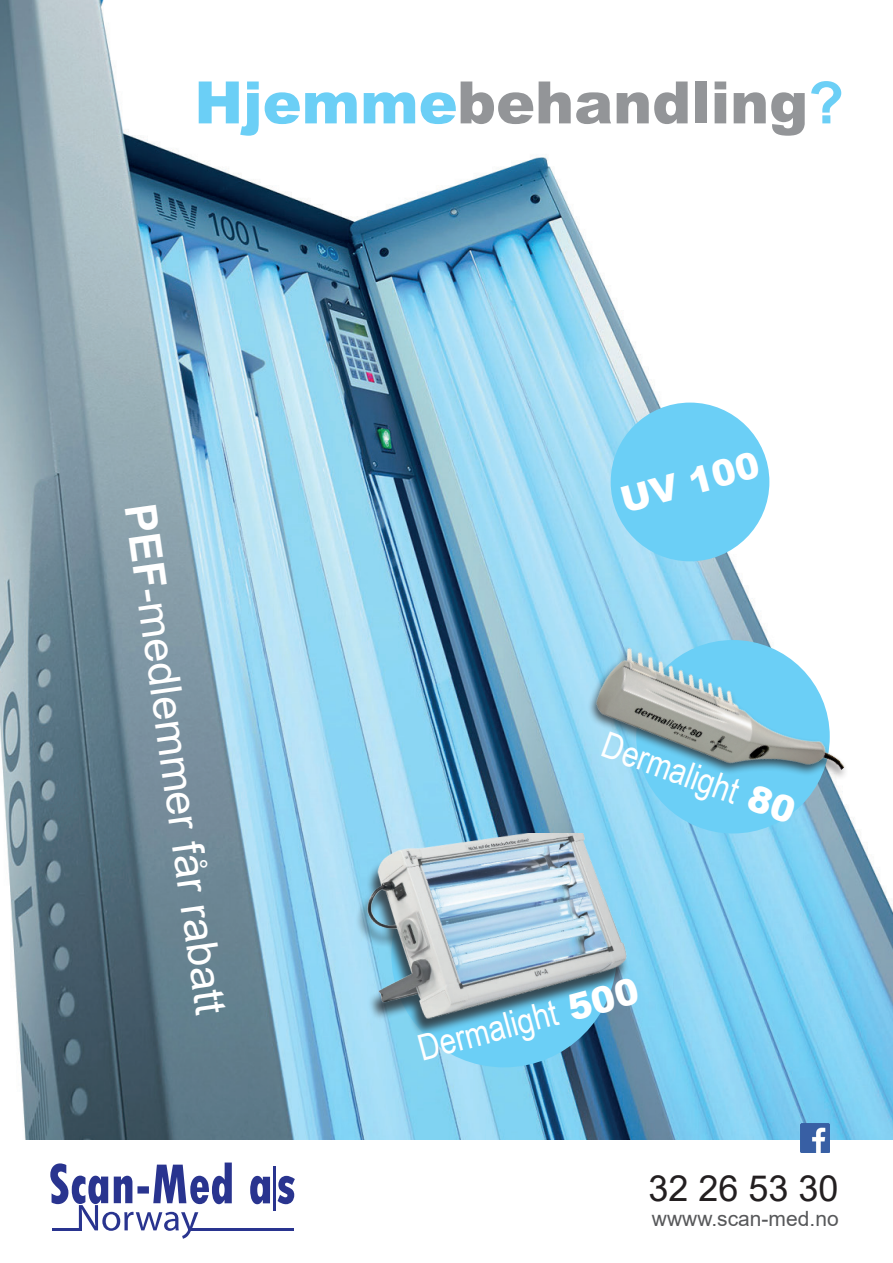
<style>
.page{position:relative;width:893px;height:1263px;background:#fff}
.page>*{position:absolute;margin:0;border:0;box-sizing:border-box;transform-origin:0 0}
.t1{font:900 58.5px "Arial";color:#939598}
.t2{font:43.5px "Arial";color:#fff}
.t3{font:36px "Arial Narrow";color:#fff}
.t4{font:36px "Arial";color:#231f20}
.t5{font:900 36px "Arial";color:#fff}
.t6{font:21px "Arial";color:#57585a}
.s1{color:#6bcff6}
.s2{font-weight:700;color:#6bcff6}
.s3{font-weight:700}
.s4{font-family:"Arial";font-weight:900}
</style>
<div class="page">
<img style="left:0;top:0;width:893px;height:1140px">
<svg style="left:250px;top:1176px;width:20px;height:28px"></svg>
<svg style="left:278px;top:1176px;width:17px;height:28px"></svg>
<svg style="left:50px;top:1162px;width:182px;height:77px"></svg>
<hr style="left:52px;top:1228px;width:30px;height:3px;background:#29348f">
<hr style="left:188px;top:1228px;width:106px;height:3px;background:#29348f">
<hr style="left:273px;top:1166px;width:3px;height:45px;background:#29348f">
<div style="left:391px;top:842px;width:226px;height:225px;background:#6bcff6;border-radius:50%"></div>
<div style="left:611px;top:403px;width:158px;height:158px;background:#6bcff6;border-radius:50%"></div>
<img style="left:564px;top:573px;width:293px;height:299px">
<div style="left:355px;top:837px;width:274px;height:200px;background:#231f20;opacity:.75"></div>
<img style="left:363px;top:833px;width:273px;height:188px">
<img style="left:801px;top:1123px;width:29px;height:29px">
<h1 class="t1" style="left:194px;top:60px;width:651px"><span class="s1">Hjemme</span>behandling<span class="s2">?</span></h1>
<p class="t2" style="left:169px;top:500px;width:516px;rotate:82deg"><span class="s3">PEF</span>-medlemmer får rabatt</p>
<p class="t5" style="left:615px;top:475px;width:144px;rotate:-15deg">UV 100</p>
<p class="t3" style="left:613px;top:718px;width:204px;rotate:20deg">Dermalight <span class="s4">80</span></p>
<p class="t3" style="left:412px;top:1023px;width:228px;rotate:-15deg">Dermalight <span class="s4">500</span></p>
<p class="t4" style="left:648px;top:1164px;width:192px">32 26 53 30</p>
<p class="t6" style="left:652px;top:1204px;width:188px">wwww.scan-med.no</p>
</div>
